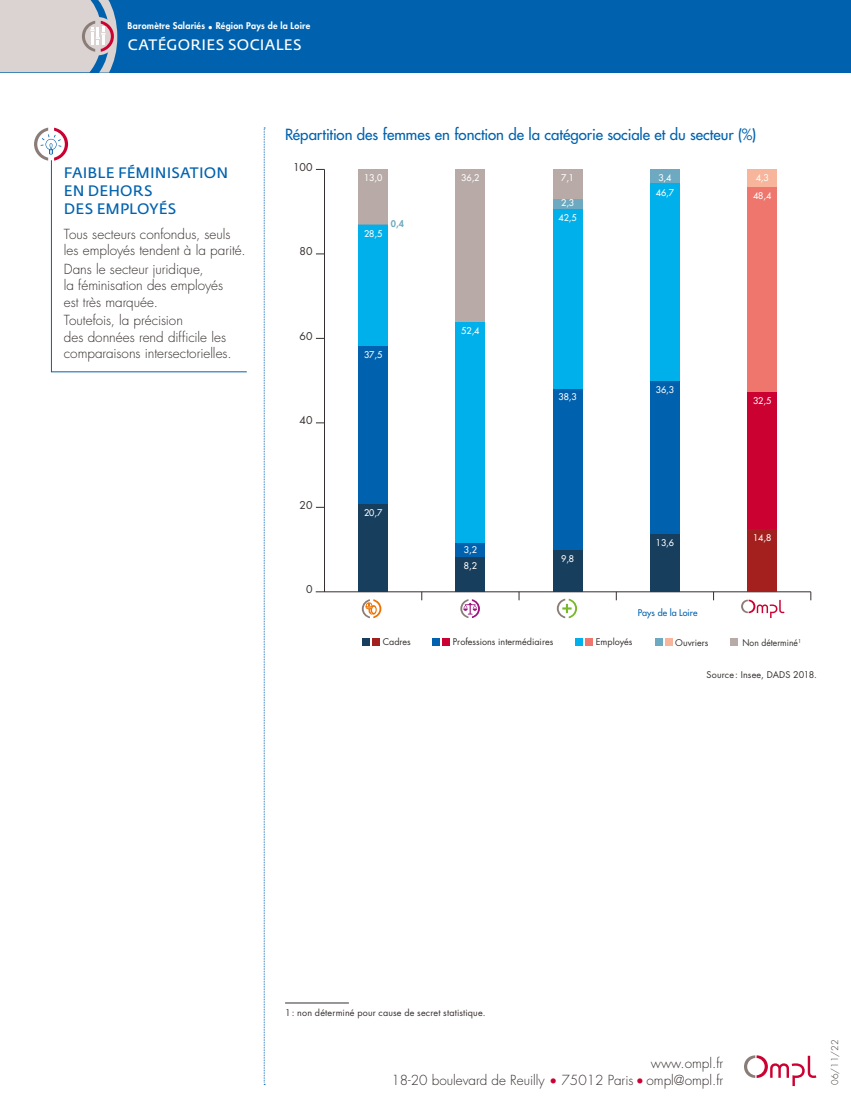
<style>
.page{position:relative;width:851px;height:1106px;background:#fff}
.page>*{position:absolute;margin:0;border:0;box-sizing:border-box;transform-origin:0 0}
.t1{font:500 15px "Futura Std";color:#0062ae}
.t2{font:15px/18px "Fedra Sans Std";letter-spacing:.01em;color:#0062ae}
.t3{font:15px "Fedra Sans Std";letter-spacing:.025em;color:#fff}
.t4{font:300 13.5px/16.5px "Futura Std";color:#352f2d}
.t5{font:10.5px "Futura Std";color:#352f2d}
.t6{font:500 9px "Futura Std";color:#fff}
.t7{font:9px "Futura Std";color:#352f2d}
.t8{font:9px "Futura Std";letter-spacing:.02em;color:#352f2d}
.t9{font:800 9px "Futura Std";letter-spacing:.025em;color:#fff}
.t10{font:9px "Futura Std";color:#352f2d;scale:.95 1}
.t11{font:500 9px "Futura Std";color:#0062ae}
.t12{font:300 9px "Futura Std";color:#352f2d}
.t13{font:800 9px "Futura Std";color:#6da9c0}
.s1{color:#cb0132}
</style>
<div class="page">
<div style="left:0;top:0;width:850px;height:72px;background:#0062ae"></div>
<svg style="left:264px;top:128px;width:1px;height:957px"></svg>
<svg style="left:34px;top:128px;width:34px;height:33px"></svg>
<svg style="left:51px;top:159px;width:196px;height:213px"></svg>
<svg style="left:744px;top:1055px;width:72px;height:31px"></svg>
<svg style="left:0;top:0;width:117px;height:73px"></svg>
<hr style="left:285px;top:1002px;width:64px;height:1px;background:#352f2d">
<div style="left:730px;top:639px;width:7px;height:7px;background:#b8aba7"></div>
<svg style="left:741px;top:599px;width:43px;height:19px"></svg>
<svg style="left:362px;top:599px;width:19px;height:19px"></svg>
<svg style="left:460px;top:599px;width:20px;height:19px"></svg>
<svg style="left:556px;top:598px;width:21px;height:20px"></svg>
<div style="left:372px;top:638px;width:8px;height:7px;background:#a4201e"></div>
<div style="left:363px;top:638px;width:7px;height:7px;background:#183e5d"></div>
<div style="left:665px;top:638px;width:7px;height:7px;background:#f7b59c"></div>
<div style="left:655px;top:638px;width:7px;height:7px;background:#6da9c0"></div>
<div style="left:585px;top:638px;width:7px;height:7px;background:#ee766d"></div>
<div style="left:575px;top:638px;width:7px;height:7px;background:#00b0eb"></div>
<div style="left:442px;top:638px;width:7px;height:7px;background:#cb0132"></div>
<div style="left:432px;top:638px;width:7px;height:7px;background:#0062ae"></div>
<hr style="left:324px;top:591px;width:486px;height:1px;background:#352f2d">
<hr style="left:324px;top:169px;width:1px;height:423px;background:#352f2d">
<div style="left:358px;top:169px;width:29px;height:55px;background:#b8aba7"></div>
<div style="left:455px;top:169px;width:30px;height:153px;background:#b8aba7"></div>
<div style="left:553px;top:169px;width:29px;height:30px;background:#b8aba7"></div>
<hr style="left:358px;top:224px;width:29px;height:2px;background:#6da9c0">
<div style="left:553px;top:199px;width:29px;height:10px;background:#6da9c0"></div>
<div style="left:650px;top:169px;width:29px;height:15px;background:#6da9c0"></div>
<div style="left:747px;top:169px;width:29px;height:19px;background:#f7b59c"></div>
<div style="left:358px;top:226px;width:29px;height:120px;background:#00b0eb"></div>
<div style="left:455px;top:322px;width:30px;height:221px;background:#00b0eb"></div>
<div style="left:553px;top:209px;width:29px;height:179px;background:#00b0eb"></div>
<div style="left:650px;top:184px;width:29px;height:197px;background:#00b0eb"></div>
<div style="left:747px;top:188px;width:29px;height:204px;background:#ee766d"></div>
<div style="left:358px;top:346px;width:29px;height:158px;background:#0062ae"></div>
<div style="left:455px;top:543px;width:30px;height:14px;background:#0062ae"></div>
<div style="left:553px;top:388px;width:29px;height:162px;background:#0062ae"></div>
<div style="left:650px;top:381px;width:29px;height:153px;background:#0062ae"></div>
<div style="left:747px;top:392px;width:29px;height:137px;background:#cb0132"></div>
<div style="left:358px;top:504px;width:29px;height:88px;background:#183e5d"></div>
<div style="left:455px;top:557px;width:30px;height:35px;background:#183e5d"></div>
<div style="left:553px;top:550px;width:29px;height:42px;background:#183e5d"></div>
<div style="left:650px;top:534px;width:29px;height:58px;background:#183e5d"></div>
<div style="left:747px;top:529px;width:29px;height:63px;background:#a4201e"></div>
<p class="t9" style="left:128px;top:20px;width:184px">Baromètre Salariés • Région Pays de la Loire</p>
<p class="t3" style="left:128px;top:35px;width:175px">CATÉGORIES SOCIALES</p>
<p class="t2" style="left:64px;top:163px;width:166px">FAIBLE FÉMINISATION<br>EN DEHORS<br>DES EMPLOYÉS</p>
<p class="t4" style="left:64px;top:226px;width:183px">Tous secteurs confondus, seuls les employés tendent à la parité.</p>
<p class="t4" style="left:64px;top:261px;width:161px">Dans le secteur juridique,<br>la féminisation des employés est très marquée.</p>
<p class="t4" style="left:64px;top:313px;width:169px">Toutefois, la précision<br>des données rend difficile les comparaisons intersectorielles.</p>
<p class="t1" style="left:285px;top:125px;width:472px">Répartition des femmes en fonction de la catégorie sociale et du secteur (%)</p>
<p class="t5" style="left:293px;top:160px;width:21px">100</p>
<p class="t5" style="left:299px;top:244px;width:14px">80</p>
<p class="t5" style="left:299px;top:329px;width:14px">60</p>
<p class="t5" style="left:299px;top:413px;width:14px">40</p>
<p class="t5" style="left:299px;top:498px;width:14px">20</p>
<p class="t5" style="left:306px;top:582px;width:8px">0</p>
<p class="t6" style="left:364px;top:172px;width:20px">13,0</p>
<p class="t6" style="left:461px;top:172px;width:20px">36,2</p>
<p class="t6" style="left:561px;top:172px;width:15px">7,1</p>
<p class="t13" style="left:391px;top:218px;width:15px">0,4</p>
<p class="t6" style="left:561px;top:197px;width:15px">2,3</p>
<p class="t6" style="left:558px;top:212px;width:20px">42,5</p>
<p class="t6" style="left:364px;top:228px;width:20px">28,5</p>
<p class="t6" style="left:364px;top:349px;width:20px">37,5</p>
<p class="t6" style="left:364px;top:507px;width:20px">20,7</p>
<p class="t6" style="left:461px;top:325px;width:20px">52,4</p>
<p class="t6" style="left:464px;top:544px;width:15px">3,2</p>
<p class="t6" style="left:464px;top:560px;width:15px">8,2</p>
<p class="t6" style="left:558px;top:391px;width:20px">38,3</p>
<p class="t6" style="left:561px;top:553px;width:15px">9,8</p>
<p class="t6" style="left:658px;top:172px;width:15px">3,4</p>
<p class="t6" style="left:755px;top:172px;width:15px">4,3</p>
<p class="t6" style="left:655px;top:187px;width:20px">46,7</p>
<p class="t6" style="left:753px;top:190px;width:20px">48,4</p>
<p class="t6" style="left:655px;top:384px;width:20px">36,3</p>
<p class="t6" style="left:655px;top:537px;width:20px">13,6</p>
<p class="t11" style="left:637px;top:607px;width:61px">Pays de la Loire</p>
<p class="t6" style="left:753px;top:395px;width:20px">32,5</p>
<p class="t6" style="left:753px;top:532px;width:20px">14,8</p>
<p class="t7" style="left:382px;top:636px;width:30px">Cadres</p>
<p class="t7" style="left:452px;top:636px;width:102px">Professions intermédiaires</p>
<p class="t7" style="left:595px;top:636px;width:38px">Employés</p>
<p class="t7" style="left:675px;top:636px;width:35px">Ouvriers</p>
<p class="t10" style="left:742px;top:637px;width:63px">Non déterminé<sup>1</sup></p>
<p class="t7" style="left:706px;top:669px;width:112px">Source: Insee, DADS 2018.</p>
<p class="t8" style="left:285px;top:1006px;width:202px">1: non déterminé pour cause de secret statistique.</p>
<p class="t4" style="left:391px;top:1055px;width:333px;text-align:right">www.ompl.fr<br>18-20 boulevard de Reuilly <span class="s1">•</span> 75012 Paris <span class="s1">•</span> ompl@ompl.fr</p>
<p class="t12" style="left:829px;top:1084px;width:46px;rotate:-90deg">06/11/22</p>
</div>
